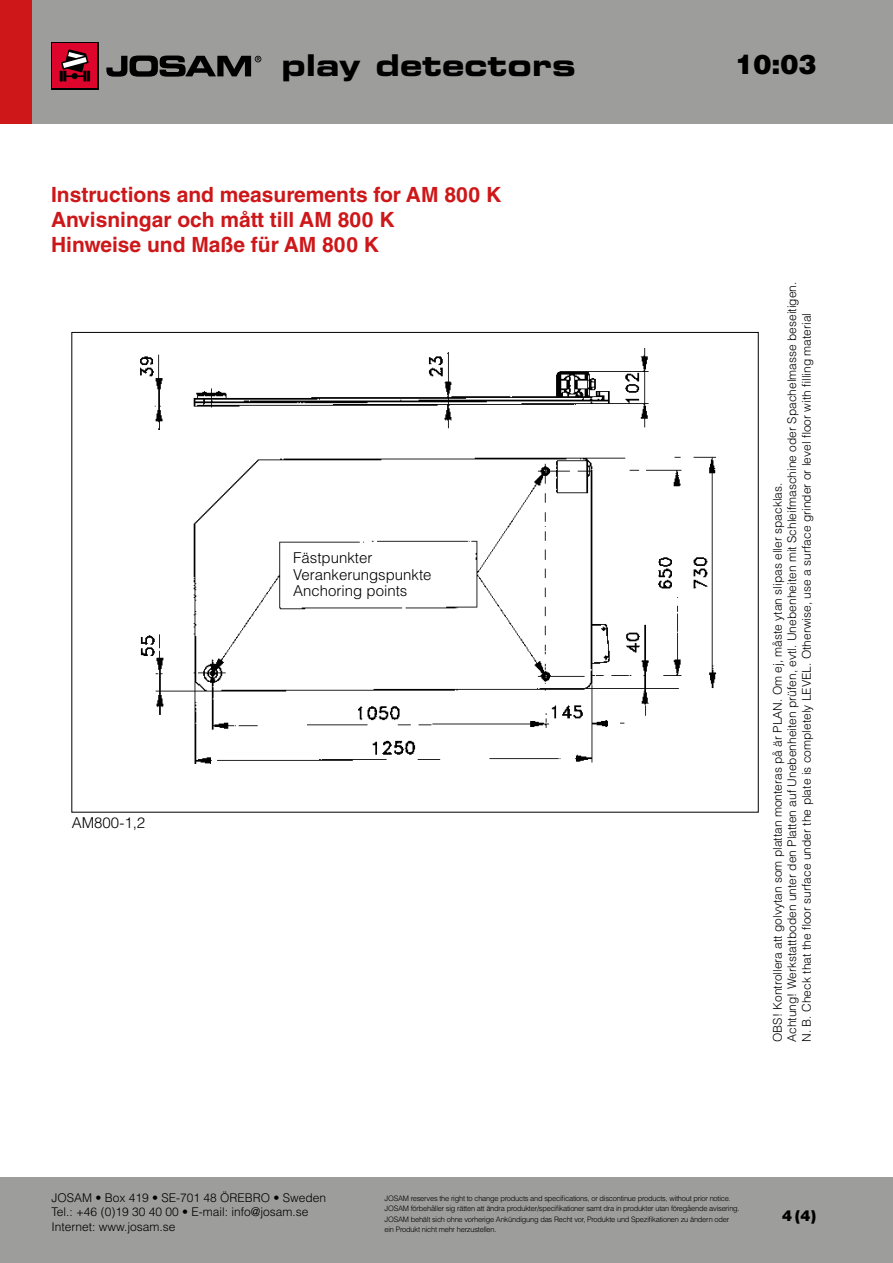
<style>
.page{position:relative;width:893px;height:1263px;background:#fff}
.page>*{position:absolute;margin:0;border:0;box-sizing:border-box;transform-origin:0 0}
.t1{font:30px "Eurostile LT Std Bold Ex 2";color:#000}
.t2{font:900 27px "Helvetica LT Std";color:#000}
.Productsheet_SubHead{font:700 21px "Helvetica LT Std";color:#cd1719}
.t3{font:300 15px "Helvetica LT Std";color:#000}
.t4{font:900 15px "Helvetica LT Std";color:#000}
.Productsheet_BodyTex{font:300 12px/14.4px "Helvetica LT Std";color:#000}
.t5{font:300 7.5px/10.5px "Helvetica LT Std";letter-spacing:-.03em;color:#000}
</style>
<div class="page">
<div style="left:0;top:1178px;width:893px;height:85px;background:#9d9d9c"></div>
<div style="left:0;top:0;width:893px;height:123px;background:#9d9d9c"></div>
<div style="left:0;top:0;width:32px;height:123px;background:#cd1719"></div>
<div style="left:51px;top:42px;width:48px;height:48px;background:linear-gradient(to right,#000,#000)"></div>
<div style="left:53px;top:43px;width:44px;height:45px;background:#dd052b"></div>
<svg style="left:60px;top:49px;width:30px;height:32px"></svg>
<svg style="left:106px;top:56px;width:155px;height:21px"></svg>
<img style="left:140px;top:348px;width:577px;height:415px">
<h1 class="t1" style="left:281px;top:44px;width:296px">play detectors</h1>
<h2 class="t2" style="left:735px;top:47px;width:83px">10:03</h2>
<p class="Productsheet_SubHead" style="left:51px;top:182px;width:452px">Instructions and measurements for AM 800 K</p>
<p class="Productsheet_SubHead" style="left:51px;top:207px;width:345px">Anvisningar och mått till AM 800 K</p>
<p class="Productsheet_SubHead" style="left:51px;top:232px;width:330px">Hinweise und Maße für AM 800 K</p>
<p class="t3" style="left:72px;top:813px;width:75px">AM800-1,2</p>
<p class="t3" style="left:293px;top:548px;width:81px">Fästpunkter</p>
<p class="t3" style="left:293px;top:565px;width:140px">Verankerungspunkte</p>
<p class="t3" style="left:293px;top:581px;width:116px">Anchoring points</p>
<p class="Productsheet_BodyTex" style="left:785px;top:1042px;width:762px;rotate:-90deg">Achtung! Werkstattboden unter den Platten auf Unebenheiten prüfen, evtl. Unebenheiten mit Schleifmaschine oder Spachelmasse beseitigen.</p>
<p class="Productsheet_BodyTex" style="left:799px;top:1042px;width:730px;rotate:-90deg">N. B. Check that the floor surface under the plate is completely LEVEL. Otherwise, use a surface grinder or level floor with filling material</p>
<p class="Productsheet_BodyTex" style="left:770px;top:1042px;width:561px;rotate:-90deg">OBS! Kontrollera att golvytan som plattan monteras på är PLAN. Om ej, måste ytan slipas eller spacklas.</p>
<p class="Productsheet_BodyTex" style="left:51px;top:1190px;width:276px">JOSAM • Box 419 • SE-701 48 ÖREBRO • Sweden<br>Tel.: +46 (0)19 30 40 00 • E-mail: info@josam.se<br>Internet: www.josam.se</p>
<p class="t5" style="left:385px;top:1192px;width:357px">JOSAM reserves the right to change products and specifications, or discontinue products, without prior notice.<br>JOSAM förbehåller sig rätten att ändra produkter/specifikationer samt dra in produkter utan föregående avisering.<br>JOSAM behält sich ohne vorherige Ankündigung das Recht vor, Produkte und Spezifikationen zu ändern oder ein Produkt nicht mehr herzustellen.</p>
<p class="t4" style="left:782px;top:1205px;width:36px">4 (4)</p>
</div>
